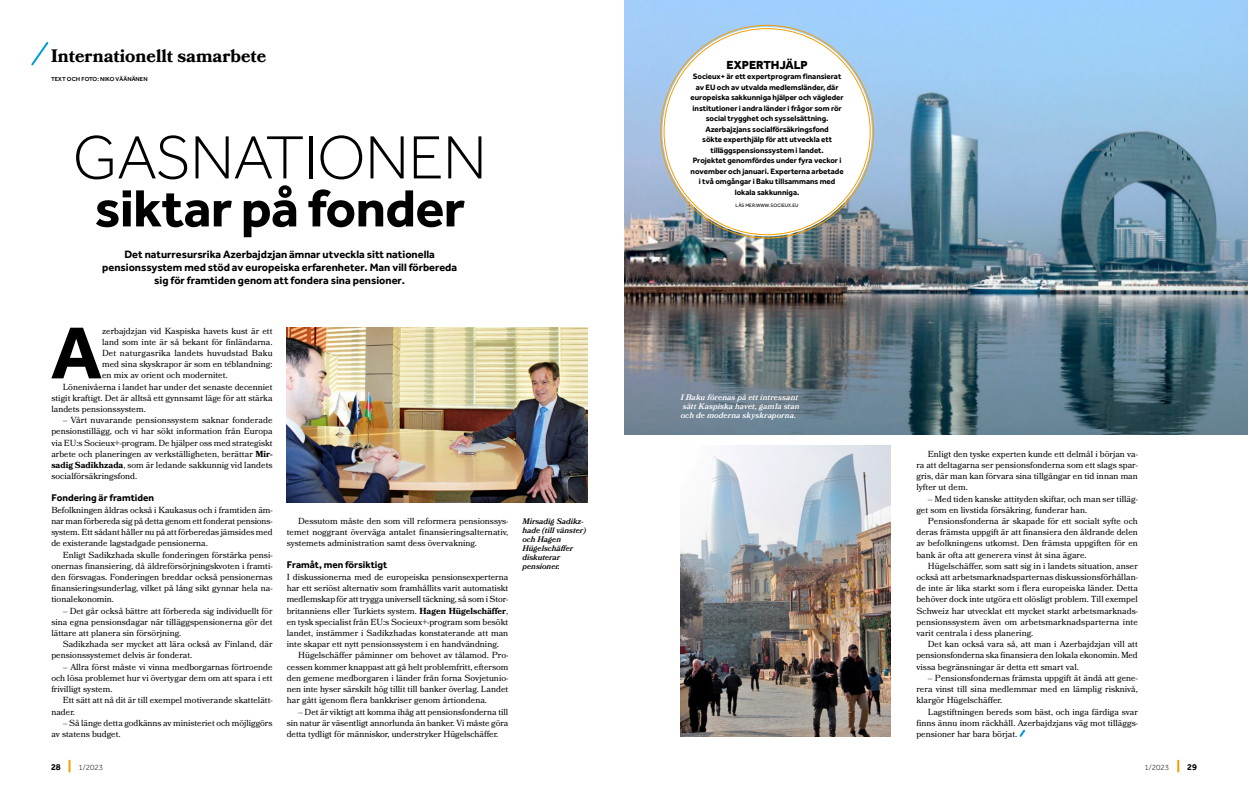
<style>
.page{position:relative;width:1248px;height:794px;background:#fff}
.page>*{position:absolute;margin:0;border:0;box-sizing:border-box;transform-origin:0 0}
._04_Teksti_anfangi{font:700 76px "Effra";color:#000}
._01_Otsikko{font:300 63px "Effra";letter-spacing:-.01em;color:#000}
._01_Otsikko-2{font:700 54px "Effra";letter-spacing:-.01em;color:#000}
.t1{font:700 18px "Bookmania";color:#000}
._12_Otsikko_laatikko{font:800 12px "Effra";letter-spacing:-.005em;color:#000}
._02_Ingressi{font:700 11px/13px "Effra";color:#000;text-align:center}
._05_Väliotsikko{font:700 10px "Effra";color:#000}
.t2{font:700 9px "Effra";color:#000}
._04_Teksti_sisennys{font:8.8px/11.2px "Bookmania";color:#000;text-align:justify}
._04_Teksti{font:8.8px/11.2px "Bookmania";letter-spacing:-.005em;color:#000;text-align:justify}
._04_Teksti_anfangi-2{font:8.8px/11.2px "Bookmania";color:#000;text-align:justify}
._12_Teksti_laatikko{font:700 8px/10.5px "Effra";letter-spacing:-.005em;color:#000;text-align:center}
.t3{font:italic 600 8px/9px "Bookmania";letter-spacing:.015em;color:#fff}
.t4{font:italic 600 8px/9px "Bookmania";color:#000}
.t5{font:300 8px "Effra";color:#000}
._03_Tekijä{font:500 6px "Effra";letter-spacing:.01em;color:#000}
._07_Viite{font:5px "Effra";color:#000}
.s1{font-weight:700}
</style>
<div class="page">
<img style="left:624px;top:0;width:623px;height:434px">
<div style="left:662px;top:27px;width:209px;height:209px;background:#fff;border-radius:50%"></div>
<svg style="left:1019px;top:729px;width:7px;height:8px"></svg>
<img style="left:680px;top:445px;width:210px;height:292px">
<img style="left:287px;top:328px;width:300px;height:174px">
<svg style="left:68px;top:760px;width:2px;height:11px"></svg>
<svg style="left:1177px;top:760px;width:2px;height:11px"></svg>
<svg style="left:31px;top:42px;width:18px;height:24px"></svg>
<h3 class="t1" style="left:51px;top:46px;width:217px">Internationellt samarbete</h3>
<p class="_03_Tekijä" style="left:51px;top:76px;width:98px">TEXT OCH FOTO: NIKO VÄÄNÄNEN</p>
<h1 class="_01_Otsikko" style="left:73px;top:122px;width:416px">GASNATIONEN</h1>
<h1 class="_01_Otsikko-2" style="left:94px;top:175px;width:372px">siktar på fonder</h1>
<p class="_02_Ingressi" style="left:102px;top:248px;width:356px">Det naturresursrika Azerbajdzjan ämnar utveckla sitt nationella pensionssystem med stöd av europeiska erfarenheter. Man vill förbereda sig för framtiden genom att fondera sina pensioner.</p>
<p class="_04_Teksti_anfangi" style="left:51px;top:307px;width:53px">A</p>
<p class="_04_Teksti_anfangi-2" style="left:102px;top:325px;width:172px">zerbajdzjan vid Kaspiska havets kust är ett land som inte är så bekant för finländarna.<br>Det naturgasrika landets huvudstad Baku med sina skyskrapor är som en téblandning: en mix av orient och modernitet.</p>
<p class="_04_Teksti_sisennys" style="left:51px;top:381px;width:223px;text-indent:11px">Lönenivåerna i landet har under det senaste decenniet stigit kraftigt. Det är alltså ett gynnsamt läge för att stärka landets pensionssystem.</p>
<p class="_04_Teksti_sisennys" style="left:51px;top:414px;width:223px;text-indent:11px">– Vårt nuvarande pensionssystem saknar fonderade pensionstillägg, och vi har sökt information från Europa via EU:s Socieux+-program. De hjälper oss med strategiskt arbete och planeringen av verkställigheten, berättar <span class="s1">Mir&shy;sadig Sadikhzada</span>, som är ledande sakkunnig vid landets socialförsäkringsfond.</p>
<p class="_05_Väliotsikko" style="left:51px;top:491px;width:104px">Fondering är framtiden</p>
<p class="_04_Teksti" style="left:51px;top:504px;width:223px">Befolkningen åldras också i Kaukasus och i framtiden äm&shy;nar man förbereda sig på detta genom ett fonderat pensions&shy;system. Ett sådant håller nu på att förberedas jämsides med de existerande lagstadgade pensionerna.</p>
<p class="_04_Teksti_sisennys" style="left:51px;top:549px;width:223px;text-indent:11px">Enligt Sadikzhada skulle fonderingen förstärka pensi&shy;onernas finansiering, då äldreförsörjningskvoten i framti&shy;den försvagas. Fonderingen breddar också pensionernas finansieringsunderlag, vilket på lång sikt gynnar hela na&shy;tionalekonomin.</p>
<p class="_04_Teksti_sisennys" style="left:51px;top:605px;width:223px;text-indent:11px">– Det går också bättre att förbereda sig individuellt för sina egna pensionsdagar när tilläggspensionerna gör det lättare att planera sin försörjning.</p>
<p class="_04_Teksti_sisennys" style="left:51px;top:638px;width:223px;text-indent:11px">Sadikzhada ser mycket att lära också av Finland, där pensionssystemet delvis är fonderat.</p>
<p class="_04_Teksti_sisennys" style="left:51px;top:661px;width:223px;text-indent:11px">– Allra först måste vi vinna medborgarnas förtroende och lösa problemet hur vi övertygar dem om att spara i ett frivilligt system.</p>
<p class="_04_Teksti_sisennys" style="left:51px;top:694px;width:223px;text-indent:11px">Ett sätt att nå dit är till exempel motiverande skattelätt&shy;nader.</p>
<p class="_04_Teksti_sisennys" style="left:51px;top:717px;width:222px;text-indent:11px">– Så länge detta godkänns av ministeriet och möjliggörs av statens budget.</p>
<p class="_04_Teksti_sisennys" style="left:287px;top:515px;width:223px;text-indent:11px">Dessutom måste den som vill reformera pensionssys&shy;temet noggrant överväga antalet finansieringsalternativ, systemets administration samt dess övervakning.</p>
<p class="_05_Väliotsikko" style="left:287px;top:558px;width:102px">Framåt, men försiktigt</p>
<p class="_04_Teksti" style="left:287px;top:571px;width:223px">I diskussionerna med de europeiska pensionsexperterna har ett seriöst alternativ som framhållits varit automatiskt medlemskap för att trygga universell täckning, så som i Stor&shy;britanniens eller Turkiets system. <span class="s1">Hagen Hügelschäffer</span>, en tysk specialist från EU:s Socieux+-program som besökt landet, instämmer i Sadikzhadas konstaterande att man inte skapar ett nytt pensionssystem i en handvändning.</p>
<p class="_04_Teksti_sisennys" style="left:287px;top:650px;width:223px;text-indent:11px">Hügelschäffer påminner om behovet av tålamod. Pro&shy;cessen kommer knappast att gå helt problemfritt, eftersom den gemene medborgaren i länder från forna Sovjetunio&shy;nen inte hyser särskilt hög tillit till banker överlag. Landet har gått igenom flera bankkriser genom årtiondena.</p>
<p class="_04_Teksti_sisennys" style="left:287px;top:706px;width:223px;text-indent:11px">– Det är viktigt att komma ihåg att pensionsfonderna till sin natur är väsentligt annorlunda än banker. Vi måste göra detta tydligt för människor, understryker Hügelschäffer.</p>
<p class="t4" style="left:522px;top:517px;width:65px">Mirsadig Sadikz&shy;hade (till vänster) och Hagen<br>Hügelschäffer diskuterar pensioner.</p>
<h2 class="_12_Otsikko_laatikko" style="left:726px;top:57px;width:82px">EXPERTHJÄLP</h2>
<p class="_12_Teksti_laatikko" style="left:690px;top:71px;width:154px">Socieux+ är ett expertprogram finansierat av EU och av utvalda medlemsländer, där europeiska sakkunniga hjälper och vägleder institutioner i andra länder i frågor som rör social trygghet och sysselsättning.</p>
<p class="_12_Teksti_laatikko" style="left:702px;top:123px;width:131px">Azerbajzjans socialförsäkringsfond sökte experthjälp för att utveckla ett tilläggspensionssystem i landet.</p>
<p class="_12_Teksti_laatikko" style="left:690px;top:155px;width:154px">Projektet genomfördes under fyra veckor i november och januari. Experterna arbetade i två omgångar i Baku tillsammans med lokala sakkunniga.</p>
<p class="_07_Viite" style="left:735px;top:203px;width:65px">LÄS MER:WWW.SOCIEUX.EU</p>
<p class="t3" style="left:680px;top:392px;width:120px">I Baku förenas på ett intressant sätt Kaspiska havet, gamla stan och de moderna skyskraporna.</p>
<p class="_04_Teksti_sisennys" style="left:916px;top:448px;width:223px;text-indent:11px">Enligt den tyske experten kunde ett delmål i början va&shy;ra att deltagarna ser pensionsfonderna som ett slags spar&shy;gris, där man kan förvara sina tillgångar en tid innan man lyfter ut dem.</p>
<p class="_04_Teksti_sisennys" style="left:916px;top:493px;width:223px;text-indent:11px">– Med tiden kanske attityden skiftar, och man ser tilläg&shy;get som en livstida försäkring, funderar han.</p>
<p class="_04_Teksti_sisennys" style="left:916px;top:515px;width:223px;text-indent:11px">Pensionsfonderna är skapade för ett socialt syfte och deras främsta uppgift är att finansiera den åldrande delen av befolkningens utkomst. Den främsta uppgiften för en bank är ofta att generera vinst åt sina ägare.</p>
<p class="_04_Teksti_sisennys" style="left:916px;top:560px;width:223px;text-indent:11px">Hügelschäffer, som satt sig in i landets situation, anser också att arbetsmarknadsparternas diskussionsförhållan&shy;de inte är lika starkt som i flera europeiska länder. Detta behöver dock inte utgöra ett olösligt problem. Till exempel Schweiz har utvecklat ett mycket starkt arbetsmarknads&shy;pensionssystem även om arbetsmarknadsparterna inte varit centrala i dess planering.</p>
<p class="_04_Teksti_sisennys" style="left:916px;top:638px;width:223px;text-indent:11px">Det kan också vara så, att man i Azerbajdzjan vill att pensionsfonderna ska finansiera den lokala ekonomin. Med vissa begränsningar är detta ett smart val.</p>
<p class="_04_Teksti_sisennys" style="left:916px;top:672px;width:223px;text-indent:11px">– Pensionsfondernas främsta uppgift ät ändå att gene&shy;rera vinst till sina medlemmar med en lämplig risknivå, klargör Hügelschäffer.</p>
<p class="_04_Teksti_sisennys" style="left:916px;top:706px;width:223px;text-indent:11px">Lagstiftningen bereds som bäst, och inga färdiga svar finns ännu inom räckhåll. Azerbajdzjans väg mot tilläggs&shy;pensioner har bara börjat.</p>
<p class="t2" style="left:51px;top:761px;width:11px">28</p>
<p class="t5" style="left:78px;top:762px;width:26px">1/2023</p>
<p class="t5" style="left:1144px;top:762px;width:26px">1/2023</p>
<p class="t2" style="left:1187px;top:761px;width:11px">29</p>
</div>
